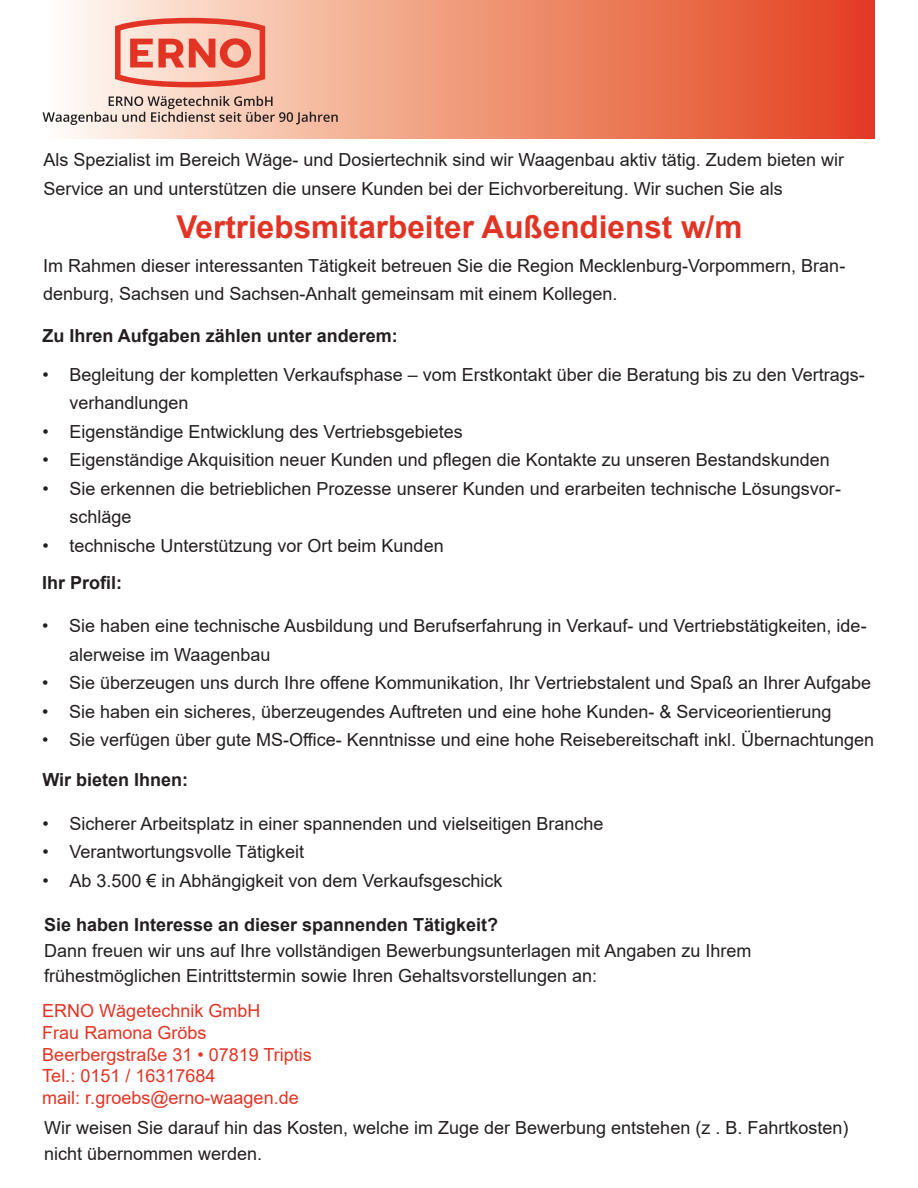
<style>
.page{position:relative;width:918px;height:1188px;background:#fff}
.page>*{position:absolute;margin:0;border:0;box-sizing:border-box;transform-origin:0 0}
.t1{font:700 31.5px "Arial";color:#e23425}
.t2{font:18px/28.5px "Arial";color:#231f20}
.t3{font:18px/21.6px "Arial";color:#e23425}
.t4{font:700 18px "Arial";color:#231f20}
</style>
<div class="page">
<svg style="left:70px;top:0;width:805px;height:138px"></svg>
<svg style="left:115px;top:18px;width:150px;height:69px"></svg>
<svg style="left:43px;top:96px;width:295px;height:29px"></svg>
<p class="t2" style="left:43px;top:146px;width:802px">Als Spezialist im Bereich Wäge- und Dosiertechnik sind wir Waagenbau aktiv tätig. Zudem bieten wir<br>Service an und unterstützen die unsere Kunden bei der Eichvorbereitung. Wir suchen Sie als</p>
<h1 class="t1" style="left:176px;top:205px;width:567px">Vertriebsmitarbeiter Außendienst w/m</h1>
<p class="t2" style="left:43px;top:251px;width:804px">Im Rahmen dieser interessanten Tätigkeit betreuen Sie die Region Mecklenburg-Vorpommern, Bran&shy;denburg, Sachsen und Sachsen-Anhalt gemeinsam mit einem Kollegen.</p>
<p class="t4" style="left:43px;top:323px;width:357px">Zu Ihren Aufgaben zählen unter anderem:</p>
<p class="t2" style="left:70px;top:360px;width:797px;text-indent:-27px">• Begleitung der kompletten Verkaufsphase – vom Erstkontakt über die Beratung bis zu den Vertrags&shy;verhandlungen</p>
<p class="t2" style="left:43px;top:417px;width:422px">• Eigenständige Entwicklung des Vertriebsgebietes</p>
<p class="t2" style="left:43px;top:445px;width:789px">• Eigenständige Akquisition neuer Kunden und pflegen die Kontakte zu unseren Bestandskunden</p>
<p class="t2" style="left:70px;top:474px;width:773px;text-indent:-27px">• Sie erkennen die betrieblichen Prozesse unserer Kunden und erarbeiten technische Lösungsvor&shy;schläge</p>
<p class="t2" style="left:43px;top:531px;width:403px">• technische Unterstützung vor Ort beim Kunden</p>
<p class="t4" style="left:42px;top:570px;width:82px">Ihr Profil:</p>
<p class="t2" style="left:69px;top:612px;width:799px;text-indent:-27px">• Sie haben eine technische Ausbildung und Berufserfahrung in Verkauf- und Vertriebstätigkeiten, ide&shy;alerweise im Waagenbau</p>
<p class="t2" style="left:42px;top:669px;width:831px">• Sie überzeugen uns durch Ihre offene Kommunikation, Ihr Vertriebstalent und Spaß an Ihrer Aufgabe</p>
<p class="t2" style="left:42px;top:697px;width:791px">• Sie haben ein sicheres, überzeugendes Auftreten und eine hohe Kunden- &amp; Serviceorientierung</p>
<p class="t2" style="left:42px;top:726px;width:833px">• Sie verfügen über gute MS-Office- Kenntnisse und eine hohe Reisebereitschaft inkl. Übernachtungen</p>
<p class="t4" style="left:42px;top:767px;width:147px">Wir bieten Ihnen:</p>
<p class="t2" style="left:42px;top:809px;width:563px">• Sicherer Arbeitsplatz in einer spannenden und vielseitigen Branche</p>
<p class="t2" style="left:42px;top:838px;width:263px">• Verantwortungsvolle Tätigkeit</p>
<p class="t2" style="left:42px;top:866px;width:462px">• Ab 3.500 € in Abhängigkeit von dem Verkaufsgeschick</p>
<p class="t4" style="left:44px;top:912px;width:456px">Sie haben Interesse an dieser spannenden Tätigkeit?</p>
<p class="t2" style="left:44px;top:938px;width:709px;line-height:25.5px">Dann freuen wir uns auf Ihre vollständigen Bewerbungsunterlagen mit Angaben zu Ihrem frühestmöglichen Eintrittstermin sowie Ihren Gehaltsvorstellungen an:</p>
<p class="t3" style="left:42px;top:1000px;width:271px">ERNO Wägetechnik GmbH<br>Frau Ramona Gröbs<br>Beerbergstraße 31 • 07819 Triptis<br>Tel.: 0151 / 16317684<br>mail: r.groebs@erno-waagen.de</p>
<p class="t2" style="left:44px;top:1115px;width:806px;line-height:25.5px">Wir weisen Sie darauf hin das Kosten, welche im Zuge der Bewerbung entstehen (z . B. Fahrtkosten) nicht übernommen werden.</p>
</div>
